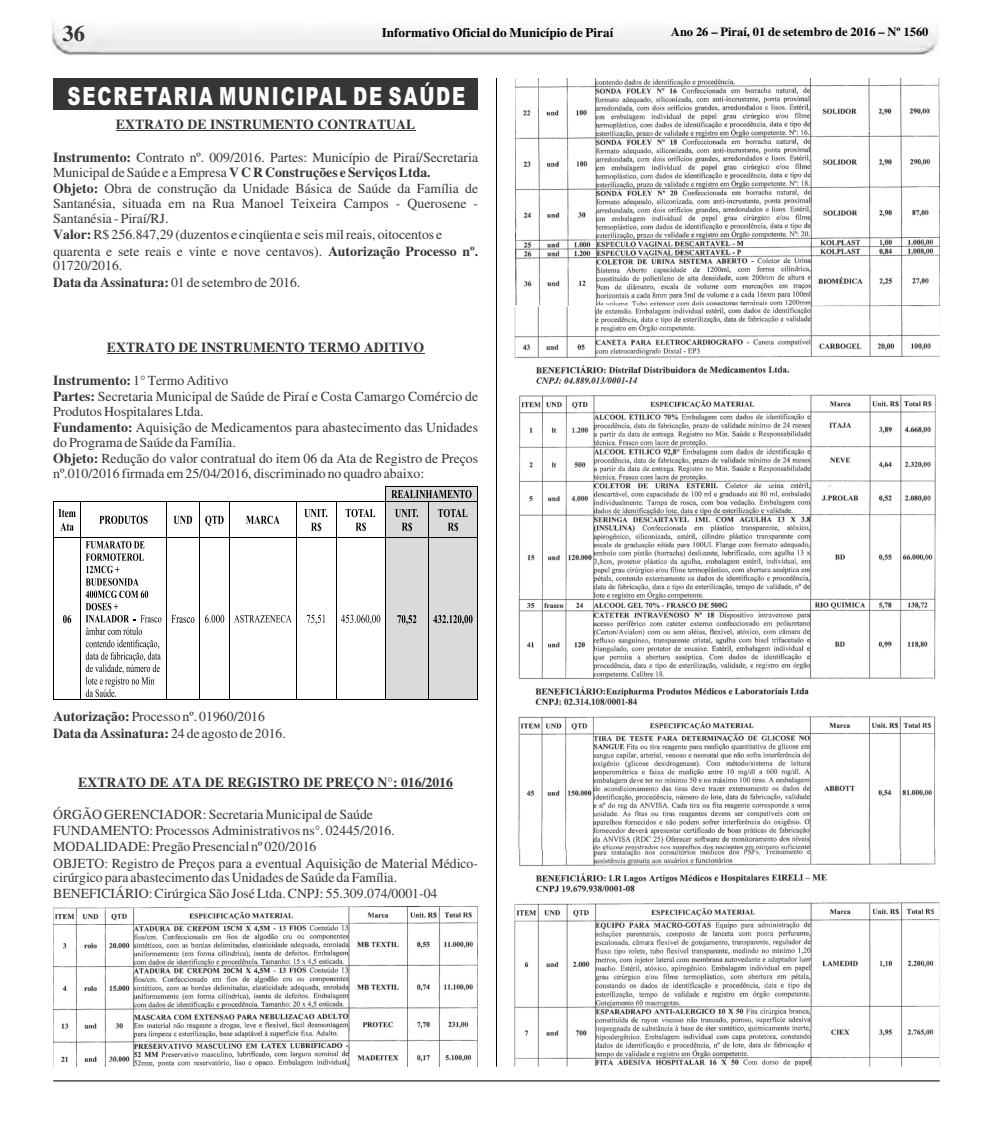
<style>
.page{position:relative;width:993px;height:1127px;background:#fff}
.page>*{position:absolute;margin:0;border:0;box-sizing:border-box;transform-origin:0 0}
.t1{font:900 25px "Arial";letter-spacing:.095em;color:#fff;scale:.73 1}
.t2{font:700 22.5px "Times New Roman";color:#373535}
.t3{font:13.75px/16.5px "Times New Roman";color:#373535}
.t4{font:700 13.75px "Times New Roman";color:#373535}
.t5{font:700 13.12px "Times New Roman";color:#000}
.t6{font:700 12.5px "Times New Roman";color:#000}
.s1{font-weight:700}
</style>
<div class="page">
<img style="left:52px;top:23px;width:886px;height:33px">
<hr style="left:53px;top:1080px;width:886px;height:1px;background:#000">
<hr style="left:496px;top:78px;width:1px;height:988px;background:#000">
<div style="left:53px;top:78px;width:425px;height:32px;background:#373535"></div>
<hr style="left:116px;top:130px;width:299px;height:1px;background:#373535">
<hr style="left:107px;top:353px;width:317px;height:1px;background:#373535">
<hr style="left:78px;top:788px;width:375px;height:1px;background:#373535">
<hr style="left:473px;top:487px;width:4px;height:14px;background:#dadada">
<svg style="left:471px;top:487px;width:2px;height:14px"></svg>
<hr style="left:386px;top:486px;width:91px;height:1px;background:#000">
<svg style="left:58px;top:509px;width:18px;height:22px"></svg>
<svg style="left:99px;top:516px;width:48px;height:8px"></svg>
<svg style="left:174px;top:516px;width:18px;height:8px"></svg>
<svg style="left:205px;top:516px;width:18px;height:10px"></svg>
<svg style="left:246px;top:516px;width:33px;height:8px"></svg>
<svg style="left:304px;top:509px;width:23px;height:22px"></svg>
<svg style="left:345px;top:509px;width:30px;height:22px"></svg>
<hr style="left:385px;top:502px;width:43px;height:4px;background:#dadada">
<div style="left:385px;top:506px;width:5px;height:27px;background:#dadada"></div>
<div style="left:423px;top:506px;width:5px;height:27px;background:#dadada"></div>
<div style="left:385px;top:533px;width:43px;height:5px;background:#dadada"></div>
<div style="left:390px;top:506px;width:33px;height:13px;background:#dadada"></div>
<div style="left:390px;top:519px;width:33px;height:14px;background:#dadada"></div>
<svg style="left:395px;top:509px;width:23px;height:22px"></svg>
<hr style="left:428px;top:502px;width:49px;height:4px;background:#dadada">
<div style="left:428px;top:506px;width:5px;height:27px;background:#dadada"></div>
<hr style="left:473px;top:506px;width:4px;height:27px;background:#dadada">
<div style="left:428px;top:533px;width:49px;height:5px;background:#dadada"></div>
<div style="left:433px;top:506px;width:40px;height:13px;background:#dadada"></div>
<div style="left:433px;top:519px;width:40px;height:14px;background:#dadada"></div>
<svg style="left:438px;top:509px;width:29px;height:22px"></svg>
<svg style="left:53px;top:501px;width:28px;height:1px"></svg>
<hr style="left:81px;top:501px;width:85px;height:1px;background:#000">
<hr style="left:167px;top:501px;width:32px;height:1px;background:#000">
<svg style="left:199px;top:501px;width:31px;height:1px"></svg>
<hr style="left:230px;top:501px;width:66px;height:1px;background:#000">
<hr style="left:297px;top:501px;width:39px;height:1px;background:#000">
<hr style="left:337px;top:501px;width:48px;height:1px;background:#000">
<svg style="left:385px;top:486px;width:86px;height:16px"></svg>
<hr style="left:428px;top:501px;width:49px;height:1px;background:#000">
<svg style="left:477px;top:486px;width:1px;height:16px"></svg>
<hr style="left:53px;top:502px;width:1px;height:36px;background:#000">
<hr style="left:80px;top:502px;width:1px;height:36px;background:#000">
<hr style="left:166px;top:502px;width:1px;height:36px;background:#000">
<hr style="left:199px;top:502px;width:1px;height:36px;background:#000">
<hr style="left:229px;top:502px;width:1px;height:36px;background:#000">
<hr style="left:296px;top:502px;width:1px;height:36px;background:#000">
<hr style="left:336px;top:502px;width:1px;height:36px;background:#000">
<hr style="left:385px;top:502px;width:1px;height:36px;background:#000">
<hr style="left:428px;top:502px;width:1px;height:36px;background:#000">
<hr style="left:477px;top:502px;width:1px;height:36px;background:#000">
<svg style="left:306px;top:615px;width:19px;height:10px"></svg>
<svg style="left:341px;top:615px;width:39px;height:10px"></svg>
<div style="left:385px;top:538px;width:43px;height:74px;background:#dadada"></div>
<div style="left:385px;top:612px;width:5px;height:14px;background:#dadada"></div>
<div style="left:423px;top:612px;width:5px;height:14px;background:#dadada"></div>
<div style="left:385px;top:625px;width:43px;height:74px;background:#dadada"></div>
<div style="left:390px;top:612px;width:33px;height:14px;background:#dadada"></div>
<svg style="left:397px;top:615px;width:19px;height:10px"></svg>
<div style="left:428px;top:538px;width:49px;height:74px;background:#dadada"></div>
<div style="left:428px;top:612px;width:5px;height:14px;background:#dadada"></div>
<hr style="left:473px;top:612px;width:4px;height:14px;background:#dadada">
<div style="left:428px;top:625px;width:49px;height:74px;background:#dadada"></div>
<div style="left:433px;top:612px;width:40px;height:14px;background:#dadada"></div>
<svg style="left:433px;top:615px;width:39px;height:10px"></svg>
<hr style="left:296px;top:538px;width:40px;height:1px;background:#000">
<hr style="left:336px;top:538px;width:49px;height:1px;background:#000">
<hr style="left:386px;top:538px;width:42px;height:1px;background:#000">
<hr style="left:428px;top:538px;width:49px;height:1px;background:#000">
<svg style="left:53px;top:538px;width:244px;height:162px"></svg>
<hr style="left:296px;top:699px;width:40px;height:1px;background:#000">
<hr style="left:336px;top:538px;width:1px;height:161px;background:#000">
<hr style="left:336px;top:699px;width:49px;height:1px;background:#000">
<hr style="left:385px;top:538px;width:1px;height:161px;background:#000">
<hr style="left:386px;top:699px;width:42px;height:1px;background:#000">
<hr style="left:428px;top:538px;width:1px;height:161px;background:#000">
<hr style="left:428px;top:699px;width:49px;height:1px;background:#000">
<hr style="left:477px;top:538px;width:1px;height:161px;background:#000">
<img style="left:515px;top:78px;width:424px;height:227px">
<img style="left:53px;top:906px;width:424px;height:160px">
<img style="left:514px;top:305px;width:425px;height:544px">
<img style="left:514px;top:849px;width:425px;height:217px">
<h2 class="t2" style="left:62px;top:26px;width:24px">36</h2>
<p class="t5" style="left:382px;top:28px;width:233px">Informativo Oficial do Município de Piraí</p>
<p class="t6" style="left:670px;top:28px;width:259px">Ano 26 – Piraí, 01 de setembro de 2016 – Nº 1560</p>
<h1 class="t1" style="left:67px;top:87px;width:546px">SECRETARIA MUNICIPAL DE SAÚDE</h1>
<p class="t4" style="left:116px;top:120px;width:301px">EXTRATO DE INSTRUMENTO CONTRATUAL</p>
<p class="t3" style="left:53px;top:151px;width:426px;line-height:14.9px"><span class="s1">Instrumento:</span> Contrato nº. 009/2016. Partes: Município de Piraí/Secretaria<br>Municipal de Saúde e a Empresa <span class="s1">V C R Construções e Serviços Ltda.</span></p>
<p class="t3" style="left:53px;top:183px;width:426px;line-height:14.6px;text-align:justify"><span class="s1">Objeto:</span> Obra de construção da Unidade Básica de Saúde da Família de Santanésia, situada em na Rua Manoel Teixeira Campos - Querosene - Santanésia - Piraí/RJ.</p>
<p class="t3" style="left:53px;top:228px;width:426px"><span class="s1">Valor:</span> R$ 256.847,29 (duzentos e cinqüenta e seis mil reais, oitocentos e quarenta e sete reais e vinte e nove centavos). <span class="s1">Autorização Processo nº.</span></p>
<p class="t3" style="left:53px;top:259px;width:249px">01720/2016.<br><span class="s1">Data da Assinatura:</span> 01 de setembro de 2016.</p>
<p class="t4" style="left:107px;top:342px;width:319px">EXTRATO DE INSTRUMENTO TERMO ADITIVO</p>
<p class="t3" style="left:53px;top:373px;width:426px"><span class="s1">Instrumento:</span> 1° Termo Aditivo<br><span class="s1">Partes:</span> Secretaria Municipal de Saúde de Piraí e Costa Camargo Comércio de</p>
<p class="t3" style="left:53px;top:404px;width:426px">Produtos Hospitalares Ltda.<br><span class="s1">Fundamento:</span> Aquisição de Medicamentos para abastecimento das Unidades</p>
<p class="t3" style="left:53px;top:435px;width:426px">do Programa de Saúde da Família.<br><span class="s1">Objeto:</span> Redução do valor contratual do item 06 da Ata de Registro de Preços</p>
<p class="t3" style="left:53px;top:466px;width:372px">nº.010/2016 firmada em 25/04/2016, discriminado no quadro abaixo:</p>
<p class="t3" style="left:53px;top:710px;width:234px"><span class="s1">Autorização:</span> Processo nº. 01960/2016<br><span class="s1">Data da Assinatura:</span> 24 de agosto de 2016.</p>
<p class="t4" style="left:78px;top:777px;width:376px">EXTRATO DE ATA DE REGISTRO DE PREÇO N°: 016/2016</p>
<p class="t3" style="left:53px;top:808px;width:426px;line-height:16.1px">ÓRGÃO GERENCIADOR: Secretaria Municipal de Saúde<br>FUNDAMENTO: Processos Administrativos ns°. 02445/2016.<br>MODALIDADE: Pregão Presencial nº 020/2016<br>OBJETO: Registro de Preços para a eventual Aquisição de Material Médico-</p>
<p class="t3" style="left:53px;top:871px;width:385px;line-height:16.1px">cirúrgico para abastecimento das Unidades de Saúde da Família.<br>BENEFICIÁRIO: Cirúrgica São José Ltda. CNPJ: 55.309.074/0001-04</p>
</div>
